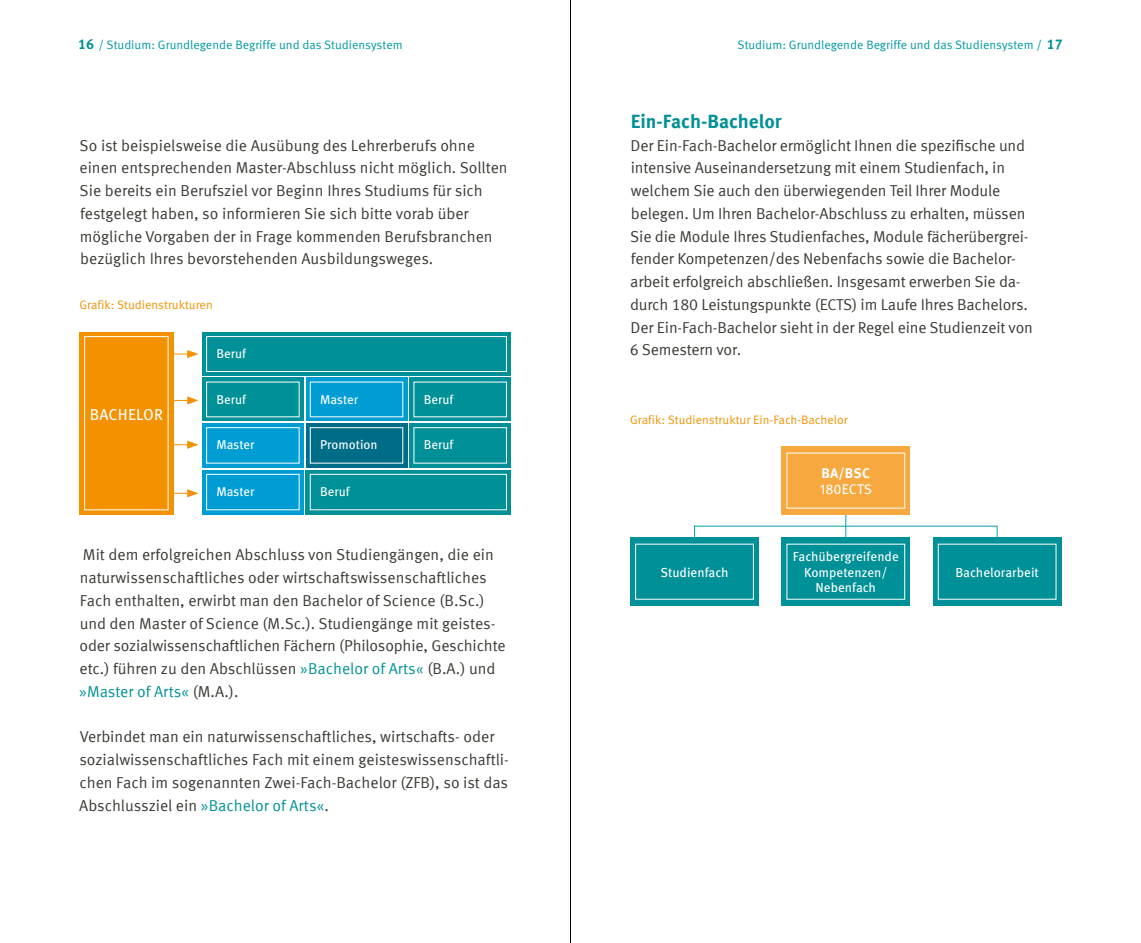
<style>
.page{position:relative;width:1141px;height:943px;background:#fff}
.page>*{position:absolute;margin:0;border:0;box-sizing:border-box;transform-origin:0 0}
.t1{font:700 19.25px "Meta Offc Pro";color:#009097}
.t2{font:15.75px/22.8px "Meta Offc Pro Norm";letter-spacing:-.01em;color:#3a3934}
.t3{font:15.75px "Meta OT";letter-spacing:.01em;color:#fff}
.t4{font:700 14.17px "Meta OT";color:#009097}
.t5{font:14px "Meta OT";color:#fff}
.t6{font:700 14px "Meta OT";color:#fff}
.t7{font:13.12px/15.8px "Meta OT";color:#fff;text-align:center}
.t8{font:12.78px "Meta OT";color:#fff}
.t9{font:12.25px "Meta OT";color:#0099a2}
.t10{font:12.25px "Meta OT";color:#f39100}
.s1{color:#009097}
</style>
<div class="page">
<hr style="left:570px;top:0;width:1px;height:943px;background:#000">
<svg style="left:845px;top:515px;width:1px;height:22px"></svg>
<div style="left:630px;top:537px;width:129px;height:69px;background:#009097"></div>
<div style="left:781px;top:537px;width:129px;height:69px;background:#009097"></div>
<div style="left:781px;top:446px;width:129px;height:69px;background:#f7a93f"></div>
<div style="left:933px;top:537px;width:129px;height:69px;background:#009097"></div>
<div style="left:635px;top:543px;width:119px;height:56px;border:1px solid #fff"></div>
<hr style="left:694px;top:525px;width:303px;height:1px;background:#00a3ac">
<svg style="left:997px;top:525px;width:1px;height:12px"></svg>
<svg style="left:694px;top:525px;width:1px;height:12px"></svg>
<svg style="left:173px;top:350px;width:25px;height:8px"></svg>
<svg style="left:173px;top:396px;width:25px;height:8px"></svg>
<svg style="left:173px;top:440px;width:25px;height:9px"></svg>
<svg style="left:173px;top:489px;width:25px;height:8px"></svg>
<div style="left:202px;top:470px;width:102px;height:44px;background:#009dd4"></div>
<div style="left:202px;top:378px;width:102px;height:43px;background:#009097"></div>
<div style="left:202px;top:423px;width:102px;height:44px;background:#009dd4"></div>
<div style="left:202px;top:332px;width:309px;height:44px;background:#009097"></div>
<div style="left:306px;top:470px;width:205px;height:44px;background:#009097"></div>
<div style="left:306px;top:378px;width:101px;height:43px;background:#009dd4"></div>
<div style="left:306px;top:423px;width:101px;height:44px;background:#006d88"></div>
<div style="left:409px;top:378px;width:102px;height:43px;background:#009097"></div>
<div style="left:409px;top:423px;width:102px;height:44px;background:#009097"></div>
<div style="left:79px;top:332px;width:94px;height:182px;background:#f39100"></div>
<div style="left:84px;top:336px;width:85px;height:174px;border:1px solid #fff"></div>
<div style="left:206px;top:474px;width:94px;height:36px;border:1px solid #fff"></div>
<div style="left:206px;top:427px;width:94px;height:36px;border:1px solid #fff"></div>
<div style="left:206px;top:336px;width:301px;height:36px;border:1px solid #fff"></div>
<div style="left:310px;top:474px;width:197px;height:36px;border:1px solid #fff"></div>
<div style="left:310px;top:427px;width:93px;height:36px;border:1px solid #fff"></div>
<div style="left:413px;top:427px;width:94px;height:36px;border:1px solid #fff"></div>
<p class="t4" style="left:78px;top:35px;width:18px">16</p>
<p class="t4" style="left:1047px;top:35px;width:18px">17</p>
<p class="t9" style="left:98px;top:38px;width:306px">/ Studium: Grundlegende Begriffe und das Studiensystem</p>
<p class="t9" style="left:738px;top:38px;width:306px">Studium: Grundlegende Begriffe und das Studiensystem /</p>
<p class="t2" style="left:79px;top:133px;width:430px">So ist beispielsweise die Ausübung des Lehrerberufs ohne einen entsprechenden Master-Abschluss nicht möglich. Sollten Sie bereits ein Berufsziel vor Beginn Ihres Studiums für sich festgelegt haben, so informieren Sie sich bitte vorab über mögliche Vorgaben der in Frage kommenden Berufsbranchen bezüglich Ihres bevorstehenden Ausbildungsweges.</p>
<p class="t10" style="left:79px;top:298px;width:135px">Grafik: Studienstrukturen</p>
<p class="t3" style="left:90px;top:404px;width:75px">BACHELOR</p>
<p class="t8" style="left:216px;top:346px;width:31px">Beruf</p>
<p class="t8" style="left:216px;top:391px;width:31px">Beruf</p>
<p class="t8" style="left:216px;top:437px;width:40px">Master</p>
<p class="t8" style="left:216px;top:483px;width:40px">Master</p>
<p class="t8" style="left:320px;top:391px;width:40px">Master</p>
<p class="t8" style="left:320px;top:437px;width:59px">Promotion</p>
<p class="t8" style="left:320px;top:483px;width:31px">Beruf</p>
<p class="t8" style="left:424px;top:391px;width:31px">Beruf</p>
<p class="t8" style="left:424px;top:437px;width:31px">Beruf</p>
<p class="t2" style="left:79px;top:542px;width:428px">Mit dem erfolgreichen Abschluss von Studiengängen, die ein naturwissenschaftliches oder wirtschaftswissenschaftliches Fach enthalten, erwirbt man den Bachelor of Science (B.Sc.) und den Master of Science (M.Sc.). Studiengänge mit geistes&shy;oder sozialwissenschaftlichen Fächern (Philosophie, Geschichte etc.) führen zu den Abschlüssen <span class="s1">»Bachelor of Arts«</span> (B.A.) und <span class="s1">»Master of Arts«</span> (M.A.).</p>
<p class="t2" style="left:79px;top:724px;width:431px">Verbindet man ein naturwissenschaftliches, wirtschafts- oder sozialwissenschaftliches Fach mit einem geisteswissenschaftli&shy;chen Fach im sogenannten Zwei-Fach-Bachelor (ZFB), so ist das Abschlussziel ein <span class="s1">»Bachelor of Arts«</span>.</p>
<p class="t1" style="left:631px;top:106px;width:153px">Ein-Fach-Bachelor</p>
<p class="t2" style="left:630px;top:133px;width:405px">Der Ein-Fach-Bachelor ermöglicht Ihnen die spezifische und intensive Auseinandersetzung mit einem Studienfach, in welchem Sie auch den überwiegenden Teil Ihrer Module belegen. Um Ihren Bachelor-Abschluss zu erhalten, müssen Sie die Module Ihres Studienfaches, Module fächerübergrei&shy;fender Kompetenzen/des Nebenfachs sowie die Bachelor&shy;arbeit erfolgreich abschließen. Insgesamt erwerben Sie da&shy;durch 180 Leistungspunkte (ECTS) im Laufe Ihres Bachelors.<br>Der Ein-Fach-Bachelor sieht in der Regel eine Studienzeit von 6 Semestern vor.</p>
<p class="t10" style="left:630px;top:412px;width:219px">Grafik: Studienstruktur Ein-Fach-Bachelor</p>
<p class="t6" style="left:822px;top:464px;width:50px">BA/BSC</p>
<p class="t5" style="left:820px;top:481px;width:54px">180ECTS</p>
<p class="t7" style="left:793px;top:548px;width:108px">Fachübergreifende<br>Kompetenzen/<br>Nebenfach</p>
<p class="t7" style="left:660px;top:564px;width:70px">Studienfach</p>
<p class="t7" style="left:955px;top:564px;width:85px">Bachelorarbeit</p>
</div>
